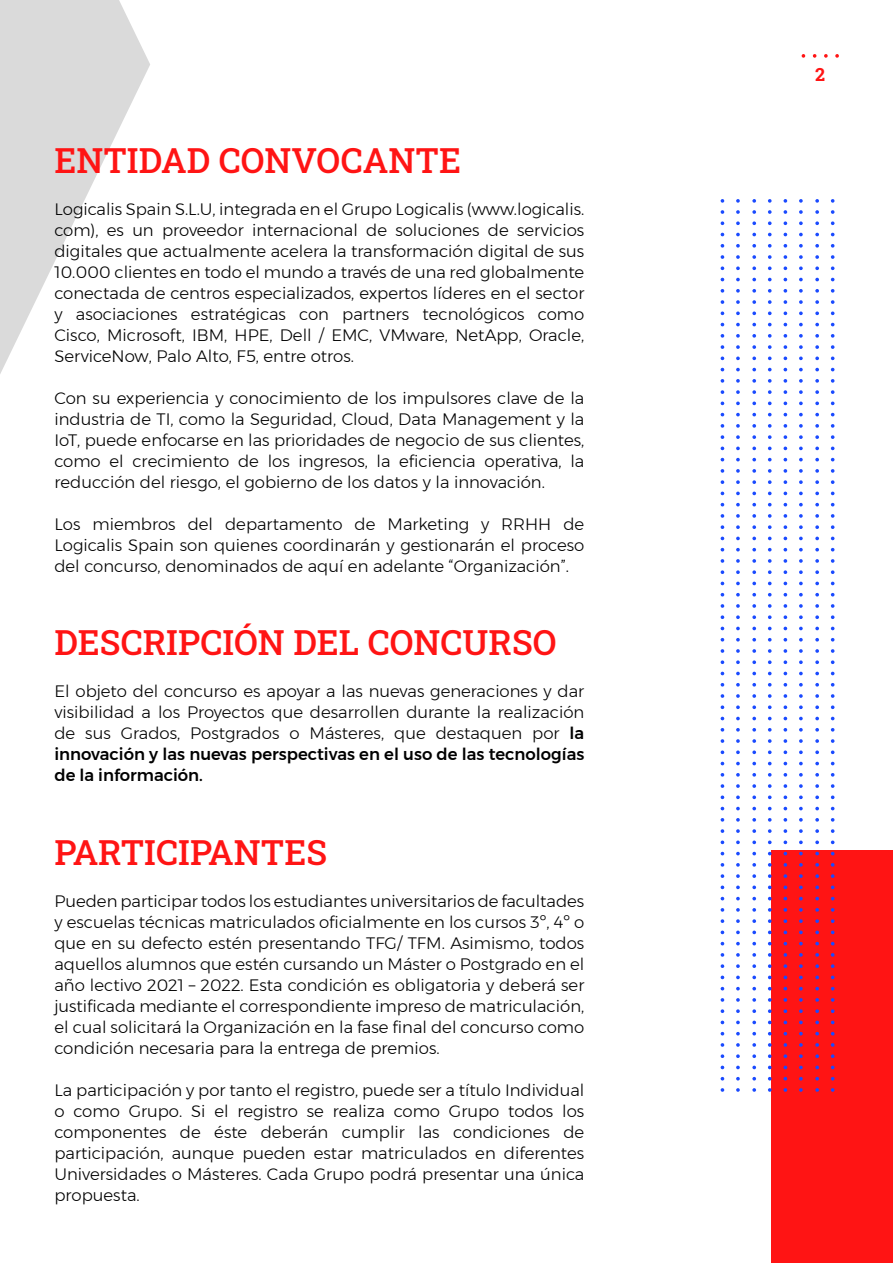
<style>
.page{position:relative;width:893px;height:1263px;background:#fff}
.page>*{position:absolute;margin:0;border:0;box-sizing:border-box;transform-origin:0 0}
.t1{font:500 34.5px "Roboto Slab";color:#ff1414}
.t2{font:700 18px "Roboto Slab";color:#ff1414}
.t3{font:300 16.5px/21px "Montserrat";color:#000;text-align:justify}
.s1{font-weight:500}
</style>
<div class="page">
<svg style="left:803px;top:54px;width:23px;height:4px"></svg>
<div style="left:772px;top:850px;width:121px;height:413px;background:#ff1414"></div>
<svg style="left:0;top:0;width:150px;height:374px;fill:#dadada"></svg>
<svg style="left:736px;top:201px;width:4px;height:878px"></svg>
<svg style="left:721px;top:201px;width:3px;height:878px"></svg>
<svg style="left:768px;top:201px;width:4px;height:878px"></svg>
<svg style="left:752px;top:201px;width:4px;height:878px"></svg>
<svg style="left:799px;top:201px;width:4px;height:878px"></svg>
<svg style="left:783px;top:201px;width:4px;height:878px"></svg>
<svg style="left:831px;top:201px;width:3px;height:878px"></svg>
<svg style="left:815px;top:201px;width:4px;height:878px"></svg>
<h1 class="t1" style="left:54px;top:136px;width:408px">ENTIDAD CONVOCANTE</h1>
<p class="t3" style="left:54px;top:198px;width:531px">Logicalis Spain S.L.U, integrada en el Grupo Logicalis (www.logicalis. com), es un proveedor internacional de soluciones de servicios digitales que actualmente acelera la transformación digital de sus 10.000 clientes en todo el mundo a través de una red globalmente conectada de centros especializados, expertos líderes en el sector y asociaciones estratégicas con partners tecnológicos como Cisco, Microsoft, IBM, HPE, Dell / EMC, VMware, NetApp, Oracle, ServiceNow, Palo Alto, F5, entre otros.</p>
<p class="t3" style="left:54px;top:387px;width:531px">Con su experiencia y conocimiento de los impulsores clave de la industria de TI, como la Seguridad, Cloud, Data Management y la IoT, puede enfocarse en las prioridades de negocio de sus clientes, como el crecimiento de los ingresos, la eficiencia operativa, la reducción del riesgo, el gobierno de los datos y la innovación.</p>
<p class="t3" style="left:54px;top:513px;width:531px">Los miembros del departamento de Marketing y RRHH de Logicalis Spain son quienes coordinarán y gestionarán el proceso del concurso, denominados de aquí en adelante “Organización”.</p>
<h1 class="t1" style="left:54px;top:619px;width:504px">DESCRIPCIÓN DEL CONCURSO</h1>
<p class="t3" style="left:54px;top:681px;width:531px">El objeto del concurso es apoyar a las nuevas generaciones y dar visibilidad a los Proyectos que desarrollen durante la realización de sus Grados, Postgrados o Másteres, que destaquen por <span class="s1">la innovación y las nuevas perspectivas en el uso de las tecnologías de la información.</span></p>
<h1 class="t1" style="left:54px;top:829px;width:274px">PARTICIPANTES</h1>
<p class="t3" style="left:54px;top:890px;width:531px">Pueden participar todos los estudiantes universitarios de facultades y escuelas técnicas matriculados oficialmente en los cursos 3º, 4º o que en su defecto estén presentando TFG/ TFM. Asimismo, todos aquellos alumnos que estén cursando un Máster o Postgrado en el año lectivo 2021 – 2022. Esta condición es obligatoria y deberá ser justificada mediante el correspondiente impreso de matriculación, el cual solicitará la Organización en la fase final del concurso como condición necesaria para la entrega de premios.</p>
<p class="t3" style="left:54px;top:1079px;width:531px">La participación y por tanto el registro, puede ser a título Individual o como Grupo. Si el registro se realiza como Grupo todos los componentes de éste deberán cumplir las condiciones de participación, aunque pueden estar matriculados en diferentes Universidades o Másteres. Cada Grupo podrá presentar una única propuesta.</p>
<p class="t2" style="left:815px;top:62px;width:11px">2</p>
</div>
